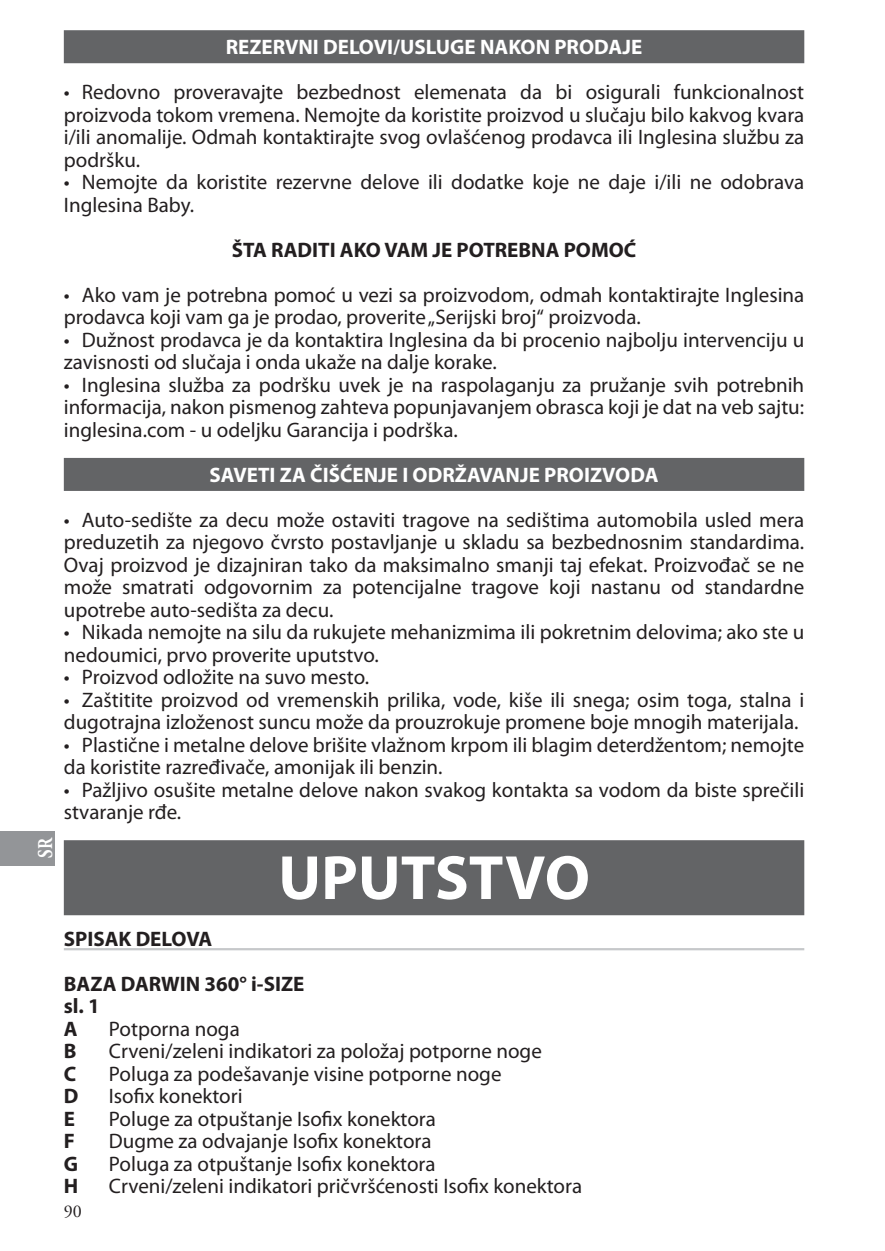
<style>
.page{position:relative;width:885px;height:1251px;background:#fff}
.page>*{position:absolute;margin:0;border:0;box-sizing:border-box;transform-origin:0 0}
.t1{font:700 63px "Myriad Pro";color:#fff}
.t2{font:21px/22.5px "Myriad Pro";color:#231f20}
.t3{font:700 21px/45px "Myriad Pro";color:#231f20}
.t4{font:700 21px "Myriad Pro";color:#fff}
.t5{font:700 21px "Adobe Garamond Pro";color:#fff;scale:.8 1}
.t6{font:18px "Adobe Garamond Pro";color:#231f20}
</style>
<div class="page">
<div style="left:0;top:831px;width:55px;height:34px;background:#939598"></div>
<div style="left:64px;top:30px;width:740px;height:33px;background:#636466"></div>
<div style="left:64px;top:458px;width:740px;height:33px;background:#636466"></div>
<div style="left:64px;top:840px;width:740px;height:75px;background:#636466"></div>
<hr style="left:64px;top:948px;width:740px;height:2px;background:#c6c8ca">
<p class="t5" style="left:37px;top:857px;width:27px;rotate:-90deg">SR</p>
<p class="t4" style="left:226px;top:39px;width:418px">REZERVNI DELOVI/USLUGE NAKON PRODAJE</p>
<p class="t2" style="left:64px;top:82px;width:741px;text-align:justify">• Redovno proveravajte bezbednost elemenata da bi osigurali funkcionalnost proizvoda tokom vremena. Nemojte da koristite proizvod u slučaju bilo kakvog kvara i/ili anomalije. Odmah kontaktirajte svog ovlašćenog prodavca ili Inglesina službu za podršku.</p>
<p class="t2" style="left:64px;top:172px;width:741px">• Nemojte da koristite rezervne delove ili dodatke koje ne daje i/ili ne odobrava<br>Inglesina Baby.</p>
<p class="t3" style="left:232px;top:228px;width:406px">ŠTA RADITI AKO VAM JE POTREBNA POMOĆ</p>
<p class="t2" style="left:64px;top:285px;width:741px">• Ako vam je potrebna pomoć u vezi sa proizvodom, odmah kontaktirajte Inglesina prodavca koji vam ga je prodao, proverite „Serijski broj“ proizvoda.</p>
<p class="t2" style="left:64px;top:330px;width:741px">• Dužnost prodavca je da kontaktira Inglesina da bi procenio najbolju intervenciju u zavisnosti od slučaja i onda ukaže na dalje korake.</p>
<p class="t2" style="left:64px;top:374px;width:741px;text-align:justify">• Inglesina služba za podršku uvek je na raspolaganju za pružanje svih potrebnih informacija, nakon pismenog zahteva popunjavanjem obrasca koji je dat na veb sajtu: inglesina.com - u odeljku Garancija i podrška.</p>
<p class="t4" style="left:209px;top:466px;width:450px">SAVETI ZA ČIŠĆENJE I ODRŽAVANJE PROIZVODA</p>
<p class="t2" style="left:64px;top:509px;width:741px;text-align:justify">• Auto-sedište za decu može ostaviti tragove na sedištima automobila usled mera preduzetih za njegovo čvrsto postavljanje u skladu sa bezbednosnim standardima.<br>Ovaj proizvod je dizajniran tako da maksimalno smanji taj efekat. Proizvođač se ne može smatrati odgovornim za potencijalne tragove koji nastanu od standardne upotrebe auto-sedišta za decu.</p>
<p class="t2" style="left:64px;top:622px;width:741px">• Nikada nemojte na silu da rukujete mehanizmima ili pokretnim delovima; ako ste u nedoumici, prvo proverite uputstvo.</p>
<p class="t2" style="left:64px;top:667px;width:307px">• Proizvod odložite na suvo mesto.</p>
<p class="t2" style="left:64px;top:689px;width:741px">• Zaštitite proizvod od vremenskih prilika, vode, kiše ili snega; osim toga, stalna i dugotrajna izloženost suncu može da prouzrokuje promene boje mnogih materijala.</p>
<p class="t2" style="left:64px;top:734px;width:741px">• Plastične i metalne delove brišite vlažnom krpom ili blagim deterdžentom; nemojte da koristite razređivače, amonijak ili benzin.</p>
<p class="t2" style="left:64px;top:779px;width:741px">• Pažljivo osušite metalne delove nakon svakog kontakta sa vodom da biste sprečili stvaranje rđe.</p>
<h1 class="t1" style="left:278px;top:853px;width:313px">UPUTSTVO</h1>
<p class="t3" style="left:64px;top:917px;width:242px">SPISAK DELOVA<br>BAZA DARWIN 360° i-SIZE</p>
<p class="t3" style="left:64px;top:996px;width:38px;line-height:22.5px">sl. 1<br>A</p>
<p class="t2" style="left:109px;top:1018px;width:132px">Potporna noga</p>
<p class="t3" style="left:64px;top:1029px;width:14px">B</p>
<p class="t2" style="left:109px;top:1041px;width:434px">Crveni/zeleni indikatori za položaj potporne noge</p>
<p class="t3" style="left:64px;top:1052px;width:14px">C</p>
<p class="t2" style="left:109px;top:1063px;width:394px">Poluga za podešavanje visine potporne noge</p>
<p class="t3" style="left:64px;top:1074px;width:16px">D</p>
<p class="t2" style="left:109px;top:1086px;width:135px">Isofix konektori</p>
<p class="t3" style="left:64px;top:1097px;width:13px">E</p>
<p class="t2" style="left:109px;top:1108px;width:328px">Poluge za otpuštanje Isofix konektora</p>
<p class="t3" style="left:64px;top:1119px;width:13px">F</p>
<p class="t2" style="left:109px;top:1131px;width:324px">Dugme za odvajanje Isofix konektora</p>
<p class="t3" style="left:64px;top:1142px;width:16px">G</p>
<p class="t2" style="left:109px;top:1153px;width:328px">Poluga za otpuštanje Isofix konektora</p>
<p class="t3" style="left:64px;top:1164px;width:16px">H</p>
<p class="t2" style="left:109px;top:1176px;width:474px">Crveni/zeleni indikatori pričvršćenosti Isofix konektora</p>
<p class="t6" style="left:64px;top:1204px;width:19px">90</p>
</div>
